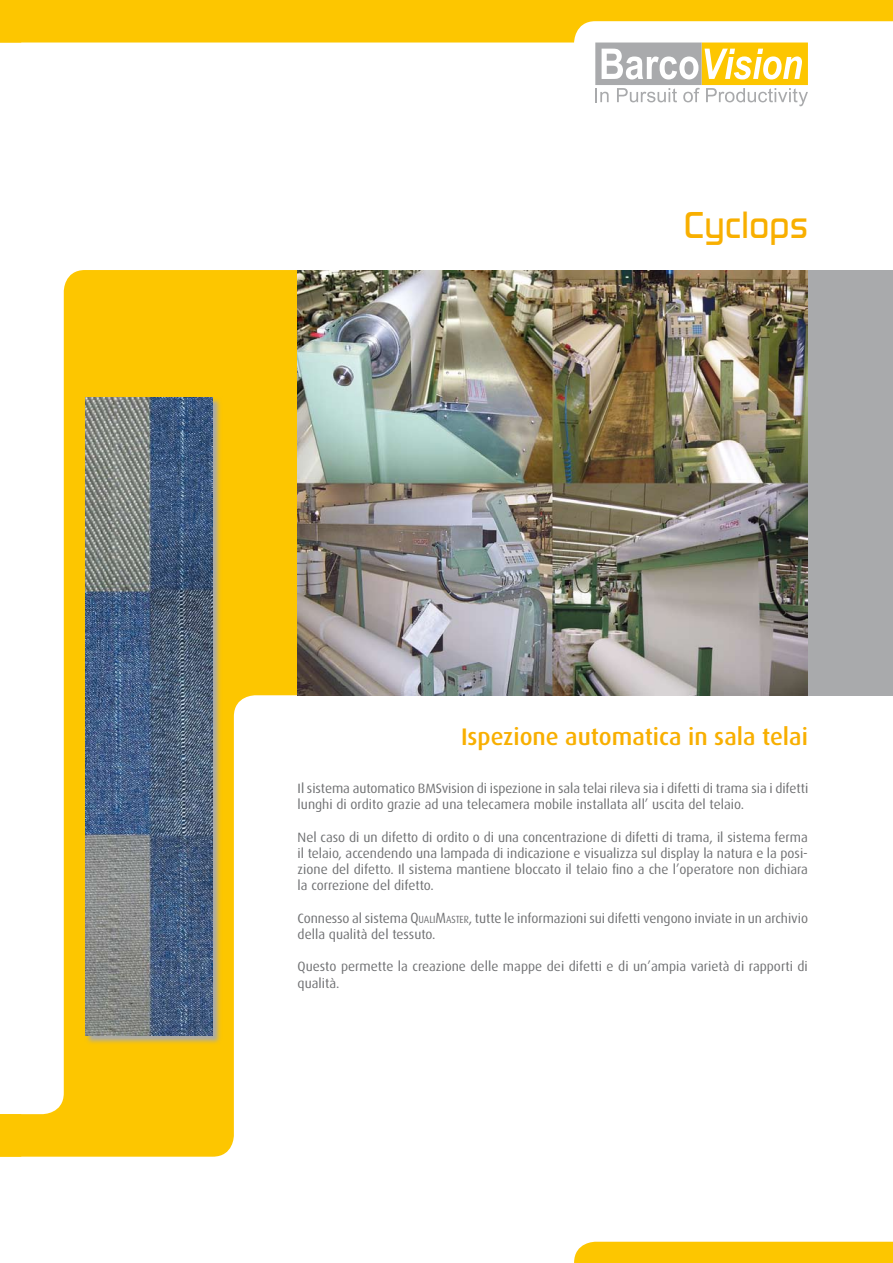
<style>
.page{position:relative;width:893px;height:1263px;background:#fff}
.page>*{position:absolute;margin:0;border:0;box-sizing:border-box;transform-origin:0 0}
.t1{font:500 39px "Digital Sans EF";letter-spacing:.005em;color:#f8af00}
.t2{font:500 24px "Dax";color:#f8af00}
.t3{font:13.5px/16.2px "Dax";letter-spacing:-.005em;color:#707173}
.s1{font-size:14.85px}
.s2{font-size:10.35px}
</style>
<div class="page">
<div style="left:574px;top:1242px;width:319px;height:21px;background:#fdc600"></div>
<svg style="left:0;top:0;width:893px;height:106px"></svg>
<svg style="left:0;top:270px;width:298px;height:887px;fill:#fdc600"></svg>
<div style="left:808px;top:270px;width:85px;height:425px;background:#a9aaac"></div>
<img style="left:298px;top:270px;width:510px;height:425px">
<svg style="left:84px;top:397px;width:138px;height:648px"></svg>
<img style="left:85px;top:398px;width:128px;height:637px">
<h1 class="t1" style="left:684px;top:202px;width:126px">Cyclops</h1>
<h2 class="t2" style="left:461px;top:723px;width:348px">Ispezione automatica in sala telai</h2>
<p class="t3" style="left:298px;top:780px;width:512px">Il sistema automatico BMSvision di ispezione in sala telai rileva sia i difetti di trama sia i difetti lunghi di ordito grazie ad una telecamera mobile installata all’ uscita del telaio.</p>
<p class="t3" style="left:298px;top:829px;width:512px;text-align:justify">Nel caso di un difetto di ordito o di una concentrazione di difetti di trama, il sistema ferma il telaio, accendendo una lampada di indicazione e visualizza sul display la natura e la posi&shy;zione del difetto. Il sistema mantiene bloccato il telaio fino a che l’operatore non dichiara la correzione del difetto.</p>
<p class="t3" style="left:298px;top:910px;width:512px">Connesso al sistema <span class="s1">Q</span><span class="s2">uali</span><span class="s1">M</span><span class="s2">aster</span>, tutte le informazioni sui difetti vengono inviate in un archivio della qualità del tessuto.</p>
<p class="t3" style="left:298px;top:959px;width:512px">Questo permette la creazione delle mappe dei difetti e di un’ampia varietà di rapporti di qualità.</p>
</div>
